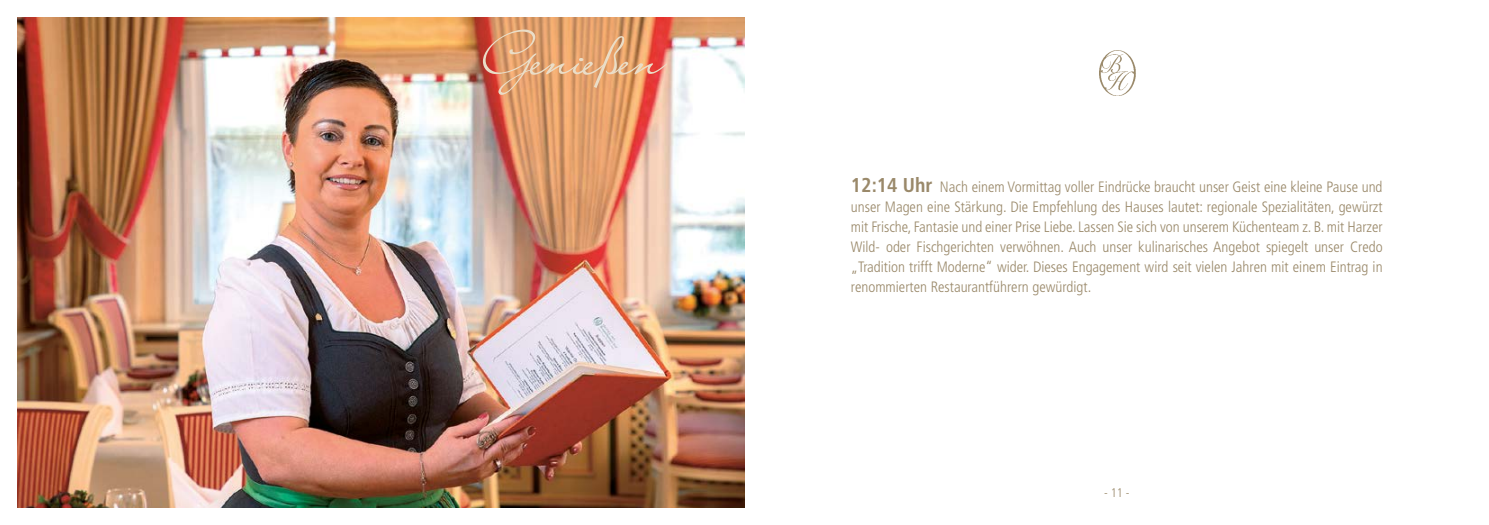
<style>
.page{position:relative;width:1489px;height:525px;background:#fff}
.page>*{position:absolute;margin:0;border:0;box-sizing:border-box;transform-origin:0 0}
.t1{font:56.25px "Liana";color:#eaddc7}
.t2{font:300 condensed 15px/20px "Frutiger LT Std";color:#9a896a;text-align:justify}
.t3{font:300 condensed 12.5px "Frutiger LT Std";color:#9a896a}
.s1{font-family:"Parisienne";font-size:50px}
.s2{font-weight:700;font-size:20px}
</style>
<div class="page">
<img style="left:18px;top:18px;width:726px;height:489px">
<img style="left:1099px;top:50px;width:37px;height:45px">
<h1 class="t1" style="left:482px;top:21px;width:184px">Genie<span class="s1">ß</span>en</h1>
<p class="t2" style="left:850px;top:177px;width:533px"><span class="s2">12:14 Uhr</span> Nach einem Vormittag voller Eindrücke braucht unser Geist eine kleine Pause und unser Magen eine Stärkung. Die Empfehlung des Hauses lautet: regionale Spezialitäten, gewürzt mit Frische, Fantasie und einer Prise Liebe. Lassen Sie sich von unserem Küchenteam z. B. mit Harzer Wild- oder Fischgerichten verwöhnen. Auch unser kulinarisches Angebot spiegelt unser Credo „Tradition trifft Moderne“ wider. Dieses Engagement wird seit vielen Jahren mit einem Eintrag in renommierten Restaurantführern gewürdigt.</p>
<p class="t3" style="left:1103px;top:485px;width:27px">- 11 -</p>
</div>
